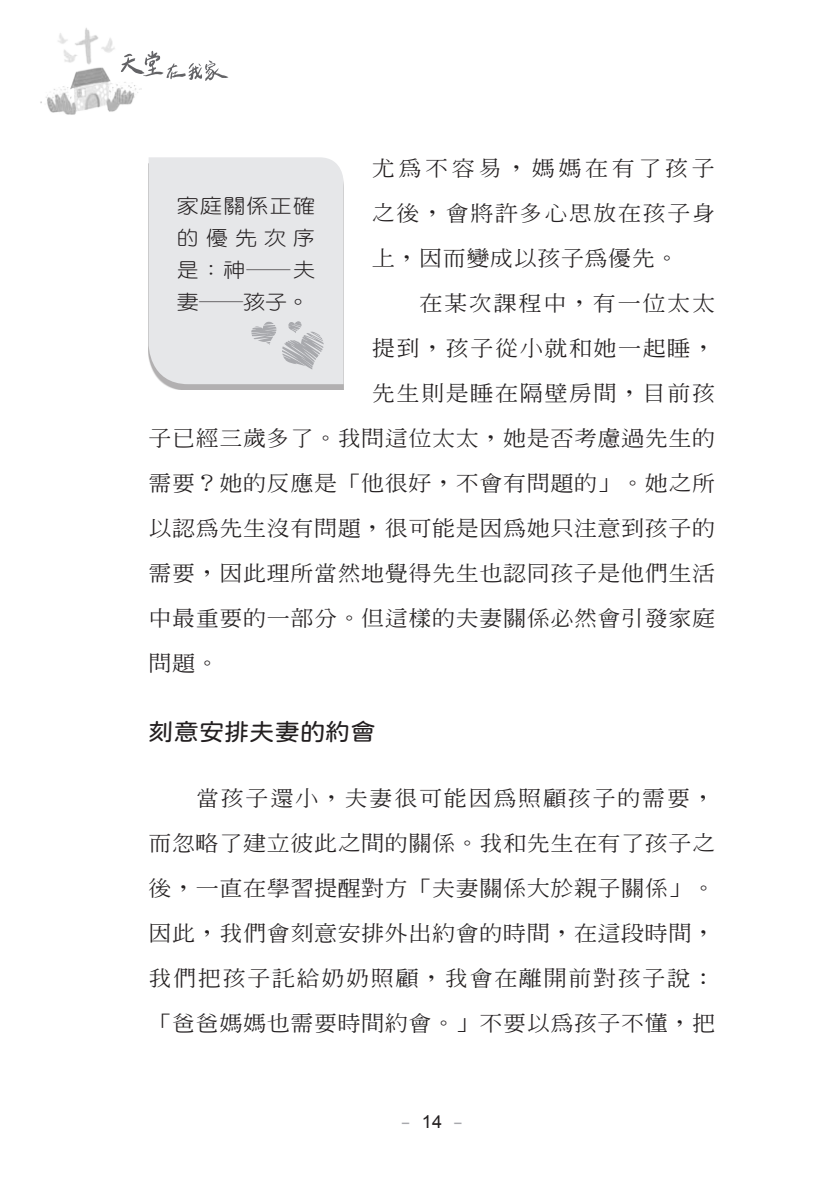
<style>
.page{position:relative;width:840px;height:1191px;background:#fff}
.page>*{position:absolute;margin:0;border:0;box-sizing:border-box;transform-origin:0 0}
.小標{font:24px "jf openhuninn 2.0";color:#231f20;scale:1.05 1}
.內文{font:500 21px/45px "Inn Ming";letter-spacing:.02em;color:#231f20;text-align:justify;scale:1.1 1}
.內文-2{font:500 21px "Inn Ming";letter-spacing:.065em;color:#231f20;scale:1.1 1}
.內文-3{font:500 21px "Inn Ming";letter-spacing:.07em;color:#231f20;scale:1.1 1}
.文字框{font:20px/32px "DF Yuan Std W3";letter-spacing:.055em;color:#231f20;text-align:justify;scale:1.1 1}
.t1{font:18px "Arial";color:#a8a9ad;scale:1.5 1}
.s1{color:#231f20}
</style>
<div class="page">
<img style="left:40px;top:28px;width:101px;height:87px">
<div style="left:148px;top:163px;width:195px;height:227px;background:#231f20;opacity:.35"></div>
<div style="left:148px;top:157px;width:195px;height:227px;background:#e6e7e9"></div>
<svg style="left:251px;top:321px;width:25px;height:24px"></svg>
<svg style="left:282px;top:320px;width:42px;height:49px"></svg>
<svg style="left:121px;top:51px;width:107px;height:30px"></svg>
<p class="內文" style="left:372px;top:145px;width:313px">尤為不容易，媽媽在有了孩子之後，會將許多心思放在孩子身上，因而變成以孩子為優先。</p>
<p class="內文-3" style="left:419px;top:292px;width:270px">在某次課程中，有一位太太</p>
<p class="內文-2" style="left:372px;top:337px;width:313px">提到，孩子從小就和她一起睡，</p>
<p class="內文-2" style="left:372px;top:382px;width:313px">先生則是睡在隔壁房間，目前孩</p>
<p class="內文" style="left:148px;top:415px;width:516px">子已經三歲多了。我問這位太太，她是否考慮過先生的</p>
<p class="內文" style="left:148px;top:460px;width:516px">需要？她的反應是「他很好，不會有問題的」。她之所</p>
<p class="內文" style="left:148px;top:505px;width:516px">以認為先生沒有問題，很可能是因為她只注意到孩子的</p>
<p class="內文" style="left:148px;top:550px;width:516px">需要，因此理所當然地覺得先生也認同孩子是他們生活</p>
<p class="內文" style="left:148px;top:595px;width:516px">中最重要的一部分。但這樣的夫妻關係必然會引發家庭</p>
<p class="內文" style="left:148px;top:640px;width:65px">問題。</p>
<p class="文字框" style="left:177px;top:189px;width:127px">家庭關係正確的優先次序是：神─夫妻─孩子。</p>
<p class="小標" style="left:148px;top:716px;width:219px">刻意安排夫妻的約會</p>
<p class="內文" style="left:148px;top:775px;width:516px;text-indent:47px">當孩子還小，夫妻很可能因為照顧孩子的需要，而忽略了建立彼此之間的關係。我和先生在有了孩子之後，一直在學習提醒對方「夫妻關係大於親子關係」。因此，我們會刻意安排外出約會的時間，在這段時間，我們把孩子託給奶奶照顧，我會在離開前對孩子說：「爸爸媽媽也需要時間約會。」不要以為孩子不懂，把</p>
<p class="t1" style="left:401px;top:1110px;width:42px">-<span class="s1">14</span> -</p>
</div>
